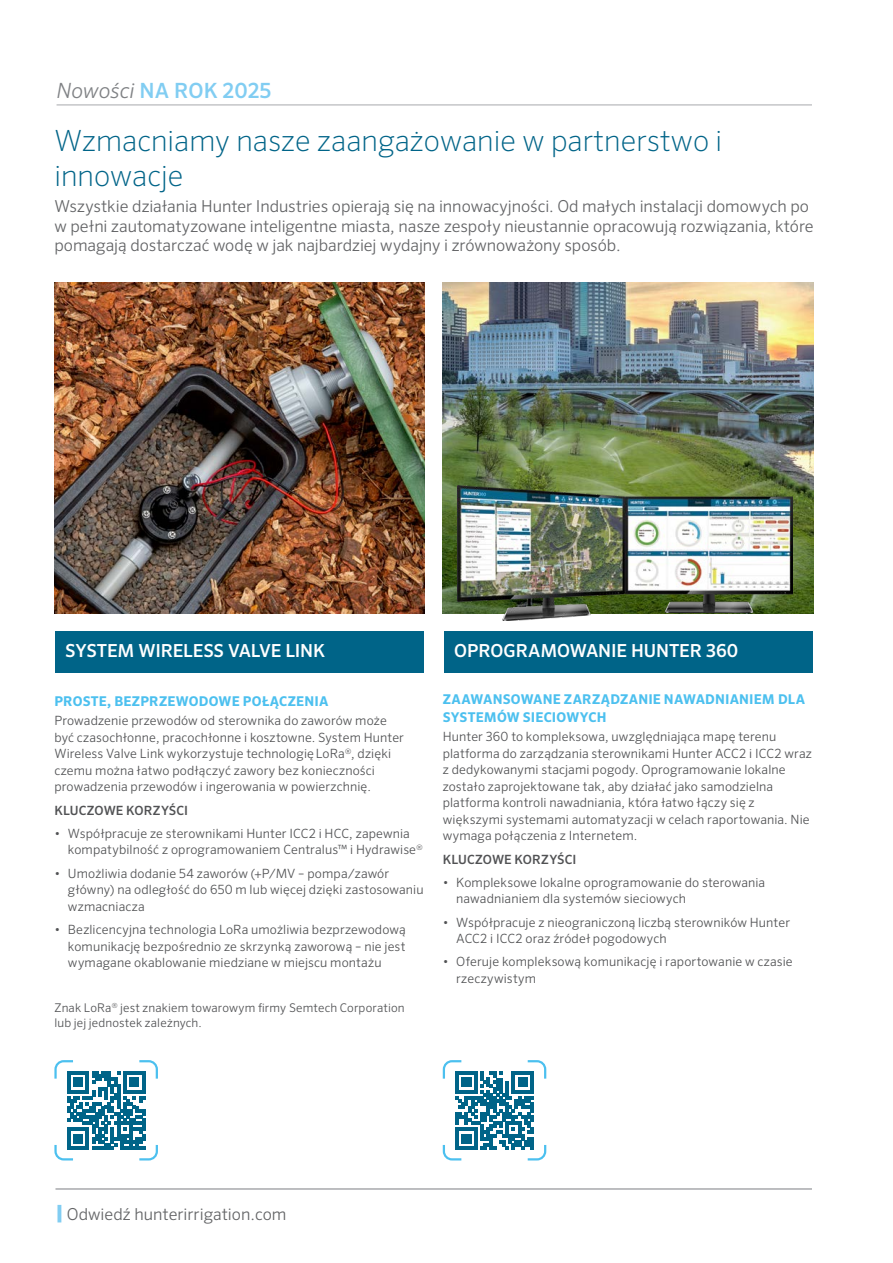
<style>
.page{position:relative;width:893px;height:1263px;background:#fff}
.page>*{position:absolute;margin:0;border:0;box-sizing:border-box;transform-origin:0 0}
.t1{font:200 29.25px/34.5px "Sero Pro";color:#006488}
.t2{font:500 21px "Sero Pro";color:#81cdf2}
.t3{font:500 18px "Sero Pro";letter-spacing:-.01em;color:#fff}
.t4{font:300 16.5px/19.5px "Sero Pro";color:#636466}
.t5{font:700 13.5px/18px "Sero Pro";letter-spacing:.015em;color:#4cc0ef}
.t6{font:300 12.75px/16.5px "Sero Pro";letter-spacing:.01em;color:#515254}
.t7{font:500 12.75px "Sero Pro";letter-spacing:.01em;color:#515254}
.t8{font:300 12px/15px "Sero Pro";letter-spacing:.01em;color:#515254}
.s1{font-weight:300;font-style:italic;color:#808285}
.s2{font-weight:900;font-size:19.5px;color:#81cdf2}
</style>
<div class="page">
<hr style="left:57px;top:105px;width:755px;height:1px;background:#a7a9ac">
<hr style="left:55px;top:1188px;width:757px;height:2px;background:#a7a9ac">
<img style="left:54px;top:283px;width:371px;height:330px">
<img style="left:443px;top:283px;width:370px;height:330px">
<div style="left:55px;top:631px;width:369px;height:42px;background:#006488"></div>
<div style="left:444px;top:631px;width:369px;height:42px;background:#006488"></div>
<svg style="left:54px;top:1060px;width:104px;height:100px"></svg>
<svg style="left:443px;top:1060px;width:103px;height:100px"></svg>
<img style="left:457px;top:486px;width:336px;height:134px">
<h2 class="t2" style="left:57px;top:78px;width:216px"><span class="s1">Nowości</span> NA ROK 2025</h2>
<h1 class="t1" style="left:54px;top:123px;width:669px">Wzmacniamy nasze zaangażowanie w partnerstwo i innowacje</h1>
<p class="t4" style="left:54px;top:196px;width:761px">Wszystkie działania Hunter Industries opierają się na innowacyjności. Od małych instalacji domowych po w pełni zautomatyzowane inteligentne miasta, nasze zespoły nieustannie opracowują rozwiązania, które pomagają dostarczać wodę w jak najbardziej wydajny i zrównoważony sposób.</p>
<h3 class="t3" style="left:65px;top:640px;width:261px">SYSTEM WIRELESS VALVE LINK</h3>
<h3 class="t3" style="left:454px;top:640px;width:285px">OPROGRAMOWANIE HUNTER 360</h3>
<p class="t5" style="left:54px;top:692px;width:275px">PROSTE, BEZPRZEWODOWE POŁĄCZENIA</p>
<p class="t6" style="left:54px;top:713px;width:351px">Prowadzenie przewodów od sterownika do zaworów może być czasochłonne, pracochłonne i kosztowne. System Hunter Wireless Valve Link wykorzystuje technologięLoRa<sup>®</sup>, dzięki czemu można łatwo podłączyć zawory bez konieczności prowadzenia przewodów i ingerowania w powierzchnię.</p>
<p class="t7" style="left:54px;top:802px;width:135px">KLUCZOWE KORZYŚCI</p>
<p class="t6" style="left:68px;top:825px;width:356px;text-indent:-14px">• Współpracuje ze sterownikami Hunter ICC2 i HCC, zapewnia kompatybilność z oprogramowaniem Centralus™ i Hydrawise<sup>®</sup></p>
<p class="t6" style="left:68px;top:865px;width:357px;text-indent:-14px">• Umożliwia dodanie 54 zaworów (+P/MV – pompa/zawór główny) na odległość do 650 m lub więcej dzięki zastosowaniu wzmacniacza</p>
<p class="t6" style="left:68px;top:921px;width:339px;text-align:justify;text-indent:-14px">• Bezlicencyjna technologia LoRa umożliwia bezprzewodową komunikację bezpośrednio ze skrzynką zaworową – nie jest wymagane okablowanie miedziane w miejscu montażu</p>
<p class="t8" style="left:54px;top:1000px;width:352px">Znak LoRa<sup>®</sup> jest znakiem towarowym firmy Semtech Corporation lub jej jednostek zależnych.</p>
<p class="t5" style="left:443px;top:690px;width:364px">ZAAWANSOWANE ZARZĄDZANIE NAWADNIANIEM DLA<br>SYSTEMÓW SIECIOWYCH</p>
<p class="t6" style="left:443px;top:728px;width:371px">Hunter 360 to kompleksowa, uwzględniająca mapę terenu platforma do zarządzania sterownikami Hunter ACC2 i ICC2 wraz z dedykowanymi stacjami pogody. Oprogramowanie lokalne zostało zaprojektowane tak, aby działać jako samodzielna platforma kontroli nawadniania, która łatwo łączy się z większymi systemami automatyzacji w celach raportowania. Nie wymaga połączenia z Internetem.</p>
<p class="t7" style="left:443px;top:851px;width:135px">KLUCZOWE KORZYŚCI</p>
<p class="t6" style="left:456px;top:874px;width:310px;text-indent:-14px">• Kompleksowe lokalne oprogramowanie do sterowania nawadnianiem dla systemów sieciowych</p>
<p class="t6" style="left:456px;top:914px;width:335px;text-indent:-14px">• Współpracuje z nieograniczoną liczbą sterowników Hunter<br>ACC2 i ICC2 oraz źródeł pogodowych</p>
<p class="t6" style="left:456px;top:953px;width:338px;text-indent:-14px">• Oferuje kompleksową komunikację i raportowanie w czasie rzeczywistym</p>
<p class="t4" style="left:55px;top:1204px;width:232px"><span class="s2">|</span> Odwiedź hunterirrigation.com</p>
</div>
